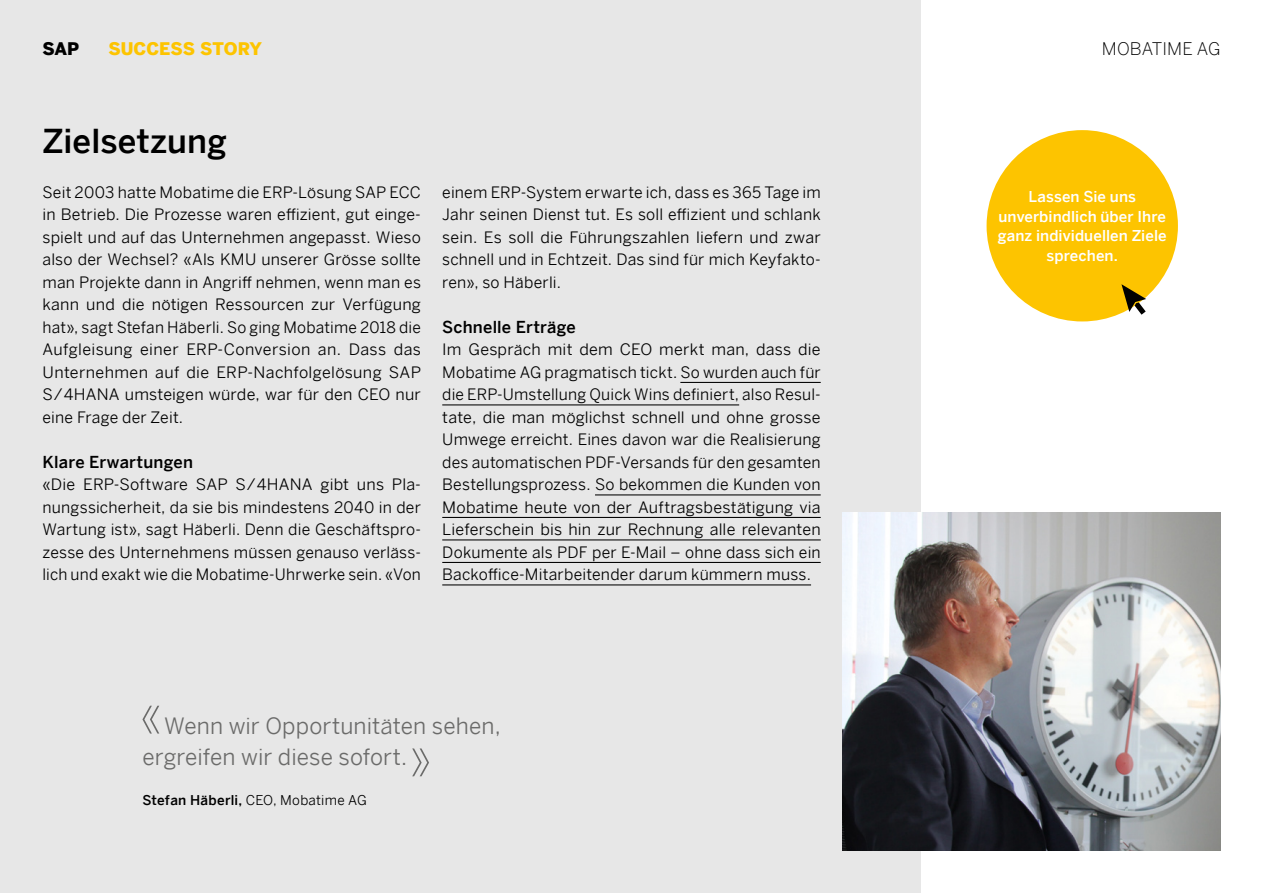
<style>
.page{position:relative;width:1263px;height:893px;background:#fff}
.page>*{position:absolute;margin:0;border:0;box-sizing:border-box;transform-origin:0 0}
.t1{font:500 33px "Benton Sans";letter-spacing:.005em;color:#000}
.t2{font:22.5px/31.5px "Benton Sans";letter-spacing:.005em;color:#6b6b6a}
.t3{font:900 17.4px "Benton Sans";color:#fdc400}
.t4{font:300 17.4px "Benton Sans";color:#000}
.t5{font:900 17.4px "Benton Sans";color:#000}
.t6{font:500 16.5px "Benton Sans";letter-spacing:.01em;color:#000}
.t7{font:15.75px/22.5px "Benton Sans";letter-spacing:.01em;color:#000;text-align:justify}
.t8{font:500 15px/19.5px "Benton Sans";letter-spacing:.005em;color:#fff;text-align:center}
.t9{font:500 13.5px "Benton Sans";letter-spacing:.02em;color:#000}
.s1{font-weight:400}
</style>
<div class="page">
<div style="left:0;top:0;width:921px;height:893px;background:#e7e7e7"></div>
<svg style="left:142px;top:706px;width:17px;height:28px"></svg>
<svg style="left:412px;top:748px;width:17px;height:28px"></svg>
<hr style="left:680px;top:382px;width:141px;height:1px;background:#000">
<hr style="left:442px;top:404px;width:297px;height:1px;background:#000">
<hr style="left:595px;top:494px;width:226px;height:1px;background:#000">
<hr style="left:442px;top:517px;width:379px;height:1px;background:#000">
<hr style="left:442px;top:539px;width:379px;height:1px;background:#000">
<hr style="left:442px;top:562px;width:379px;height:1px;background:#000">
<hr style="left:442px;top:584px;width:369px;height:1px;background:#000">
<img style="left:842px;top:513px;width:378px;height:337px">
<div style="left:986px;top:130px;width:192px;height:191px;background:#fdc400;border-radius:50%"></div>
<svg style="left:1121px;top:284px;width:25px;height:31px"></svg>
<p class="t5" style="left:43px;top:34px;width:38px">SAP</p>
<p class="t3" style="left:108px;top:34px;width:155px">SUCCESS STORY</p>
<p class="t4" style="left:1102px;top:34px;width:120px">MOBATIME AG</p>
<h1 class="t1" style="left:43px;top:112px;width:186px">Zielsetzung</h1>
<p class="t7" style="left:43px;top:179px;width:380px">Seit 2003 hatte Mobatime die ERP-Lösung SAP ECC in Betrieb. Die Prozesse waren effizient, gut einge&shy;spielt und auf das Unternehmen angepasst. Wieso also der Wechsel? «Als KMU unserer Grösse sollte man Projekte dann in Angriff nehmen, wenn man es kann und die nötigen Ressourcen zur Verfügung hat», sagt Stefan Häberli. So ging Mobatime 2018 die Aufgleisung einer ERP-Conversion an. Dass das Unternehmen auf die ERP-Nachfolgelösung SAP S/4HANA umsteigen würde, war für den CEO nur eine Frage der Zeit.</p>
<p class="t6" style="left:43px;top:448px;width:152px">Klare Erwartungen</p>
<p class="t7" style="left:43px;top:471px;width:380px">«Die ERP-Software SAP S/4HANA gibt uns Pla&shy;nungssicherheit, da sie bis mindestens 2040 in der Wartung ist», sagt Häberli. Denn die Geschäftspro&shy;zesse des Unternehmens müssen genauso verläss&shy;lich und exakt wie die Mobatime-Uhrwerke sein. «Von</p>
<p class="t7" style="left:442px;top:179px;width:380px">einem ERP-System erwarte ich, dass es 365 Tage im Jahr seinen Dienst tut. Es soll effizient und schlank sein. Es soll die Führungszahlen liefern und zwar schnell und in Echtzeit. Das sind für mich Keyfakto&shy;ren», so Häberli.</p>
<p class="t6" style="left:442px;top:313px;width:135px">Schnelle Erträge</p>
<p class="t7" style="left:442px;top:336px;width:380px">Im Gespräch mit dem CEO merkt man, dass die Mobatime AG pragmatisch tickt. So wurden auch für die ERP-Umstellung Quick Wins definiert, also Resul&shy;tate, die man möglichst schnell und ohne grosse Umwege erreicht. Eines davon war die Realisierung des automatischen PDF-Versands für den gesamten Bestellungsprozess. So bekommen die Kunden von Mobatime heute von der Auftragsbestätigung via Lieferschein bis hin zur Rechnung alle relevanten Dokumente als PDF per E-Mail – ohne dass sich ein Backoffice-Mitarbeitender darum kümmern muss.</p>
<h2 class="t2" style="left:142px;top:707px;width:360px;text-indent:22px">Wenn wir Opportunitäten sehen, ergreifen wir diese sofort.</h2>
<p class="t9" style="left:142px;top:789px;width:226px">Stefan Häberli, <span class="s1">CEO, Mobatime AG</span></p>
<p class="t8" style="left:998px;top:185px;width:170px">Lassen Sie uns unverbindlich über Ihre ganz individuellen Ziele sprechen.</p>
</div>
